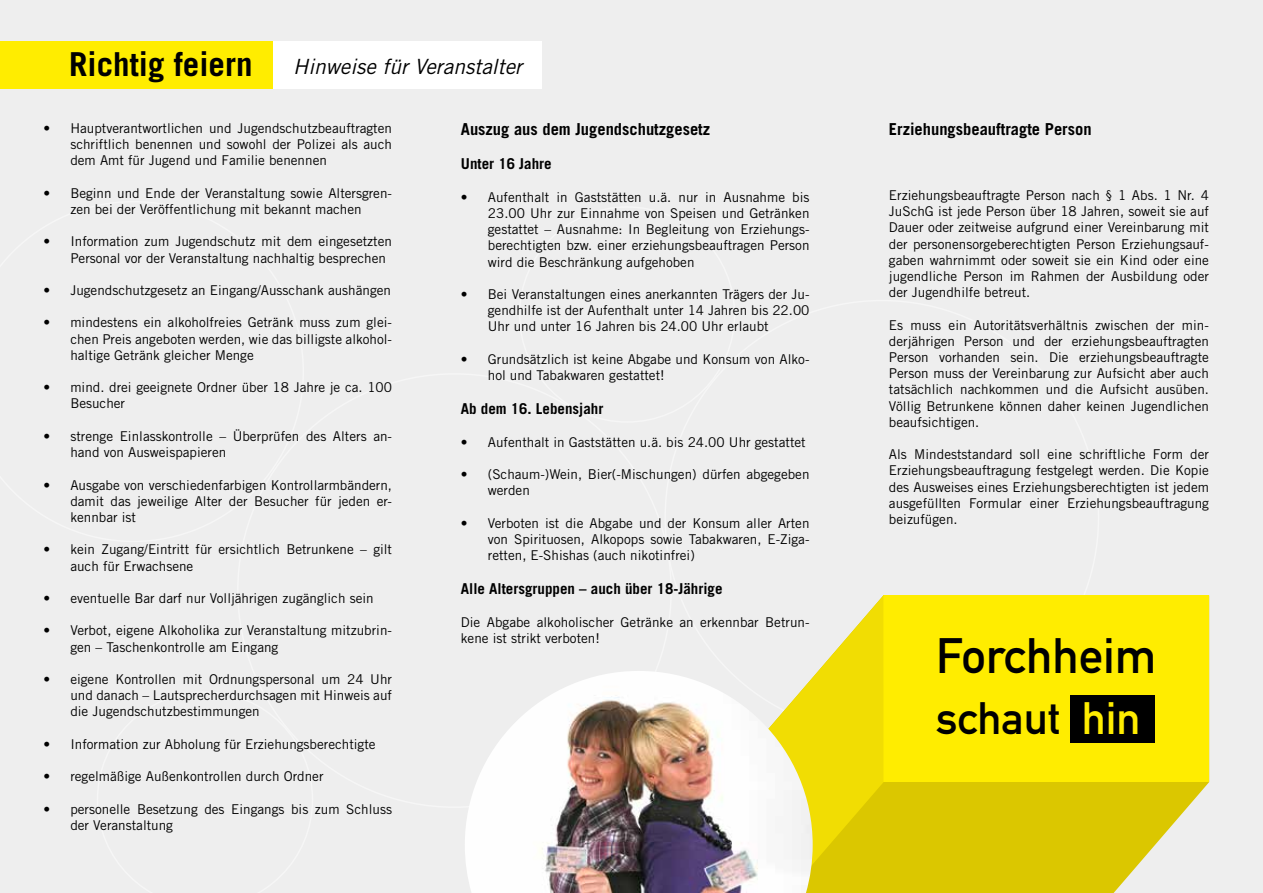
<style>
.page{position:relative;width:1263px;height:893px;background:#eee}
.page>*{position:absolute;margin:0;border:0;box-sizing:border-box;transform-origin:0 0}
.t1{font:49.05px "DIN Mittelschrift Std";color:#000}
.t2{font:44.7px "DIN Mittelschrift Std";color:#000}
.t3{font:700 33px "Trade Gothic LT Std";color:#000}
.t4{font:italic 21px "Trade Gothic LT Std";color:#000}
.t5{font:700 16.5px "Trade Gothic LT Std";color:#000}
.t6{font:700 15px "Trade Gothic LT Std";color:#000}
.t7{font:13.5px/16.2px "Trade Gothic LT Std";color:#000;text-align:justify}
.s1{color:#ffed00}
</style>
<div class="page">
<div style="left:0;top:41px;width:274px;height:48px;background:#ffed00"></div>
<div style="left:274px;top:41px;width:268px;height:48px;background:#fff"></div>
<svg style="left:883px;top:782px;width:326px;height:111px;background:#dc2"></svg>
<div style="left:883px;top:595px;width:326px;height:187px;background:#ffed00"></div>
<svg style="left:813px;top:596px;width:70px;height:297px;background:#ebda23"></svg>
<div style="left:1069px;top:695px;width:85px;height:47px;background:#000"></div>
<img style="left:465px;top:671px;width:348px;height:222px">
<h3 class="t3" style="left:69px;top:44px;width:185px">Richtig feiern</h3>
<h3 class="t4" style="left:293px;top:54px;width:231px">Hinweise für Veranstalter</h3>
<p class="t7" style="left:70px;top:120px;width:323px;text-indent:-27px">• Hauptverantwortlichen und Jugendschutzbeauftragten schriftlich benennen und sowohl der Polizei als auch dem Amt für Jugend und Familie benennen</p>
<p class="t7" style="left:43px;top:185px;width:350px;text-align:center">• Beginn und Ende der Veranstaltung sowie Altersgren&shy;zen bei der Veröffentlichung mit bekannt machen</p>
<p class="t7" style="left:70px;top:233px;width:323px;text-indent:-27px">• Information zum Jugendschutz mit dem eingesetzten<br>Personal vor der Veranstaltung nachhaltig besprechen</p>
<p class="t7" style="left:43px;top:282px;width:349px">• Jugendschutzgesetz an Eingang/Ausschank aushängen</p>
<p class="t7" style="left:70px;top:314px;width:323px;text-indent:-27px">• mindestens ein alkoholfreies Getränk muss zum glei&shy;chen Preis angeboten werden, wie das billigste alkohol&shy;haltige Getränk gleicher Menge</p>
<p class="t7" style="left:70px;top:379px;width:323px;text-indent:-27px">• mind. drei geeignete Ordner über 18 Jahre je ca. 100<br>Besucher</p>
<p class="t7" style="left:70px;top:428px;width:323px;text-indent:-27px">• strenge Einlasskontrolle – Überprüfen des Alters an&shy;hand von Ausweispapieren</p>
<p class="t7" style="left:70px;top:476px;width:323px;text-indent:-27px">• Ausgabe von verschiedenfarbigen Kontrollarmbändern, damit das jeweilige Alter der Besucher für jeden er&shy;kennbar ist</p>
<p class="t7" style="left:70px;top:541px;width:323px;text-indent:-27px">• kein Zugang/Eintritt für ersichtlich Betrunkene – gilt auch für Erwachsene</p>
<p class="t7" style="left:43px;top:590px;width:332px">• eventuelle Bar darf nur Volljährigen zugänglich sein</p>
<p class="t7" style="left:70px;top:622px;width:323px;text-indent:-27px">• Verbot, eigene Alkoholika zur Veranstaltung mitzubrin&shy;gen – Taschenkontrolle am Eingang</p>
<p class="t7" style="left:70px;top:671px;width:323px;text-indent:-27px">• eigene Kontrollen mit Ordnungspersonal um 24 Uhr und danach – Lautsprecherdurchsagen mit Hinweis auf die Jugendschutzbestimmungen</p>
<p class="t7" style="left:43px;top:736px;width:334px">• Information zur Abholung für Erziehungsberechtigte</p>
<p class="t7" style="left:43px;top:768px;width:282px">• regelmäßige Außenkontrollen durch Ordner</p>
<p class="t7" style="left:70px;top:800px;width:323px;text-indent:-27px">• personelle Besetzung des Eingangs bis zum Schluss der Veranstaltung</p>
<p class="t5" style="left:461px;top:119px;width:251px">Auszug aus dem Jugendschutzgesetz</p>
<p class="t6" style="left:461px;top:155px;width:92px">Unter 16 Jahre</p>
<p class="t7" style="left:488px;top:189px;width:323px;text-indent:-27px">• Aufenthalt in Gaststätten u.ä. nur in Ausnahme bis 23.00 Uhr zur Einnahme von Speisen und Getränken gestattet – Ausnahme: In Begleitung von Erziehungs&shy;berechtigten bzw. einer erziehungsbeauftragen Person wird die Beschränkung aufgehoben</p>
<p class="t7" style="left:488px;top:286px;width:323px;text-indent:-27px">• Bei Veranstaltungen eines anerkannten Trägers der Ju&shy;gendhilfe ist der Aufenthalt unter 14 Jahren bis 22.00<br>Uhr und unter 16 Jahren bis 24.00 Uhr erlaubt</p>
<p class="t7" style="left:488px;top:351px;width:323px;text-indent:-27px">• Grundsätzlich ist keine Abgabe und Konsum von Alko&shy;hol und Tabakwaren gestattet!</p>
<p class="t6" style="left:461px;top:400px;width:144px">Ab dem 16. Lebensjahr</p>
<p class="t7" style="left:461px;top:434px;width:346px">• Aufenthalt in Gaststätten u.ä. bis 24.00 Uhr gestattet</p>
<p class="t7" style="left:488px;top:466px;width:323px;text-indent:-27px">• (Schaum-)Wein, Bier(-Mischungen) dürfen abgegeben werden</p>
<p class="t7" style="left:488px;top:515px;width:323px;text-indent:-27px">• Verboten ist die Abgabe und der Konsum aller Arten von Spirituosen, Alkopops sowie Tabakwaren, E-Ziga&shy;retten, E-Shishas (auch nikotinfrei)</p>
<p class="t6" style="left:461px;top:580px;width:263px">Alle Altersgruppen – auch über 18-Jährige</p>
<p class="t7" style="left:461px;top:614px;width:350px">Die Abgabe alkoholischer Getränke an erkennbar Betrun&shy;kene ist strikt verboten!</p>
<p class="t5" style="left:889px;top:119px;width:204px">Erziehungsbeauftragte Person</p>
<p class="t7" style="left:889px;top:187px;width:321px">Erziehungsbeauftragte Person nach § 1 Abs. 1 Nr. 4<br>JuSchG ist jede Person über 18 Jahren, soweit sie auf Dauer oder zeitweise aufgrund einer Vereinbarung mit der personensorgeberechtigten Person Erziehungsauf&shy;gaben wahrnimmt oder soweit sie ein Kind oder eine jugendliche Person im Rahmen der Ausbildung oder der Jugendhilfe betreut.</p>
<p class="t7" style="left:889px;top:317px;width:321px">Es muss ein Autoritätsverhältnis zwischen der min&shy;derjährigen Person und der erziehungsbeauftragten Person vorhanden sein. Die erziehungsbeauftragte Person muss der Vereinbarung zur Aufsicht aber auch tatsächlich nachkommen und die Aufsicht ausüben.<br>Völlig Betrunkene können daher keinen Jugendlichen beaufsichtigen.</p>
<p class="t7" style="left:889px;top:446px;width:321px">Als Mindeststandard soll eine schriftliche Form der Erziehungsbeauftragung festgelegt werden. Die Kopie des Ausweises eines Erziehungsberechtigten ist jedem ausgefüllten Formular einer Erziehungsbeauftragung beizufügen.</p>
<h1 class="t1" style="left:936px;top:627px;width:222px">Forchheim</h1>
<h2 class="t2" style="left:936px;top:692px;width:206px">schaut <span class="s1">hin</span></h2>
</div>
